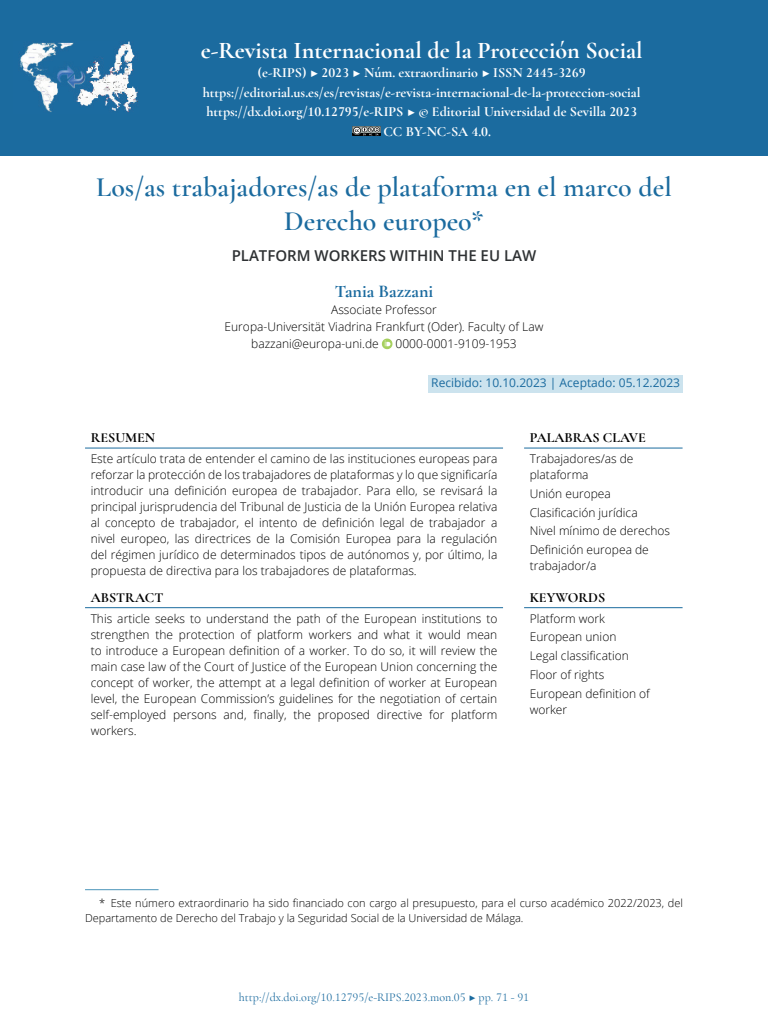
<style>
.page{position:relative;width:768px;height:1024px;background:#fff}
.page>*{position:absolute;margin:0;border:0;box-sizing:border-box;transform-origin:0 0}
._10_Título_Ppal{font:600 28px/33.6px "Cormorant Garamond";color:#1b6b9f;text-align:center}
.t1{font:700 24px "Cormorant Garamond";color:#fff}
._20_autor{font:700 18px "Cormorant Garamond";color:#1b6b9f}
._10b_Tít_Secund{font:600 15px "Open Sans";color:#2e3133}
.t2{font:700 14px "Cormorant Garamond";color:#fff}
.Resumen_tit{font:700 14px "Cormorant Garamond";color:#000}
.resumen_texto{font:300 12px/16px "Open Sans";color:#000;text-align:justify}
.abstract_texto{font:300 12px/16px "Open Sans";color:#000;text-align:justify}
.Palabras_clave{font:300 12px/16px "Open Sans";color:#000}
._21_autores_información{font:300 12px "Open Sans";color:#000}
.t3{font:12px "Cormorant Garamond";color:#1b6b9f}
._22_Recibido{font:12px "Open Sans";color:#1b6b9f}
.zz_notas_asterisco{font:300 11px/15px "Open Sans";color:#000}
</style>
<div class="page">
<div style="left:428px;top:375px;width:255px;height:18px;background:#cce3ee"></div>
<svg style="left:382px;top:339px;width:10px;height:10px"></svg>
<hr style="left:85px;top:448px;width:418px;height:1px;background:#1b6b9f">
<hr style="left:85px;top:607px;width:418px;height:1px;background:#1b6b9f">
<hr style="left:524px;top:448px;width:159px;height:1px;background:#1b6b9f">
<hr style="left:524px;top:607px;width:159px;height:1px;background:#1b6b9f">
<hr style="left:85px;top:889px;width:74px;height:1px;background:#4b94b9">
<div style="left:0;top:0;width:768px;height:156px;background:#1b6b9f"></div>
<img style="left:352px;top:126px;width:28px;height:10px">
<img style="left:20px;top:42px;width:118px;height:70px">
<h2 class="t1" style="left:201px;top:35px;width:443px">e-Revista Internacional de la Protección Social</h2>
<p class="t2" style="left:258px;top:64px;width:329px">(e-RIPS) ▶ 2023 ▶ Núm. extraordinario ▶ ISSN 2445-3269</p>
<p class="t2" style="left:203px;top:84px;width:439px">https://editorial.us.es/es/revistas/e-revista-internacional-de-la-proteccion-social</p>
<p class="t2" style="left:206px;top:103px;width:432px">https://dx.doi.org/10.12795/e-RIPS ▶ © Editorial Universidad de Sevilla 2023</p>
<p class="t2" style="left:383px;top:123px;width:109px">CC BY-NC-SA 4.0.</p>
<p class="_10_Título_Ppal" style="left:96px;top:170px;width:577px">Los/as trabajadores/as de plataforma en el marco del<br>Derecho europeo*</p>
<p class="_10b_Tít_Secund" style="left:232px;top:245px;width:306px">PLATFORM WORKERS WITHIN THE EU LAW</p>
<p class="_20_autor" style="left:335px;top:280px;width:100px">Tania Bazzani</p>
<p class="_21_autores_información" style="left:331px;top:301px;width:107px">Associate Professor</p>
<p class="_21_autores_información" style="left:225px;top:318px;width:320px">Europa-Universität Viadrina Frankfurt (Oder). Faculty of Law</p>
<p class="_21_autores_información" style="left:251px;top:335px;width:129px">bazzani@europa-uni.de</p>
<p class="_21_autores_información" style="left:396px;top:335px;width:123px">0000-0001-9109-1953</p>
<p class="_22_Recibido" style="left:431px;top:375px;width:250px">Recibido: 10.10.2023 | Aceptado: 05.12.2023</p>
<p class="Resumen_tit" style="left:91px;top:429px;width:66px">RESUMEN</p>
<p class="Resumen_tit" style="left:530px;top:429px;width:118px">PALABRAS CLAVE</p>
<p class="resumen_texto" style="left:91px;top:450px;width:408px">Este artículo trata de entender el camino de las instituciones europeas para reforzar la protección de los trabajadores de plataformas y lo que significaría introducir una definición europea de trabajador. Para ello, se revisará la principal jurisprudencia del Tribunal de Justicia de la Unión Europea relativa al concepto de trabajador, el intento de definición legal de trabajador a nivel europeo, las directrices de la Comisión Europea para la regulación del régimen jurídico de determinados tipos de autónomos y, por último, la propuesta de directiva para los trabajadores de plataformas.</p>
<p class="Palabras_clave" style="left:530px;top:450px;width:105px">Trabajadores/as de plataforma</p>
<p class="Palabras_clave" style="left:530px;top:485px;width:83px">Unión europea</p>
<p class="Palabras_clave" style="left:530px;top:504px;width:109px">Clasificación jurídica</p>
<p class="Palabras_clave" style="left:530px;top:523px;width:142px">Nivel mínimo de derechos</p>
<p class="Palabras_clave" style="left:530px;top:542px;width:121px">Definición europea de trabajador/a</p>
<p class="Resumen_tit" style="left:91px;top:589px;width:74px">ABSTRACT</p>
<p class="Resumen_tit" style="left:530px;top:589px;width:77px">KEYWORDS</p>
<p class="abstract_texto" style="left:91px;top:610px;width:408px">This article seeks to understand the path of the European institutions to strengthen the protection of platform workers and what it would mean to introduce a European definition of a worker. To do so, it will review the main case law of the Court of Justice of the European Union concerning the concept of worker, the attempt at a legal definition of worker at European level, the European Commission’s guidelines for the negotiation of certain self-employed persons and, finally, the proposed directive for platform workers.</p>
<p class="Palabras_clave" style="left:530px;top:610px;width:77px">Platform work</p>
<p class="Palabras_clave" style="left:530px;top:629px;width:88px">European union</p>
<p class="Palabras_clave" style="left:530px;top:648px;width:101px">Legal classification</p>
<p class="Palabras_clave" style="left:530px;top:666px;width:76px">Floor of rights</p>
<p class="Palabras_clave" style="left:530px;top:685px;width:122px">European definition of worker</p>
<p class="zz_notas_asterisco" style="left:85px;top:895px;width:599px;text-indent:14px">* Este número extraordinario ha sido financiado con cargo al presupuesto, para el curso académico 2022/2023, del<br>Departamento de Derecho del Trabajo y la Seguridad Social de la Universidad de Málaga.</p>
<p class="t3" style="left:239px;top:990px;width:292px">http://dx.doi.org/10.12795/e-RIPS.2023.mon.05 ▶ pp. 71 - 91</p>
</div>
